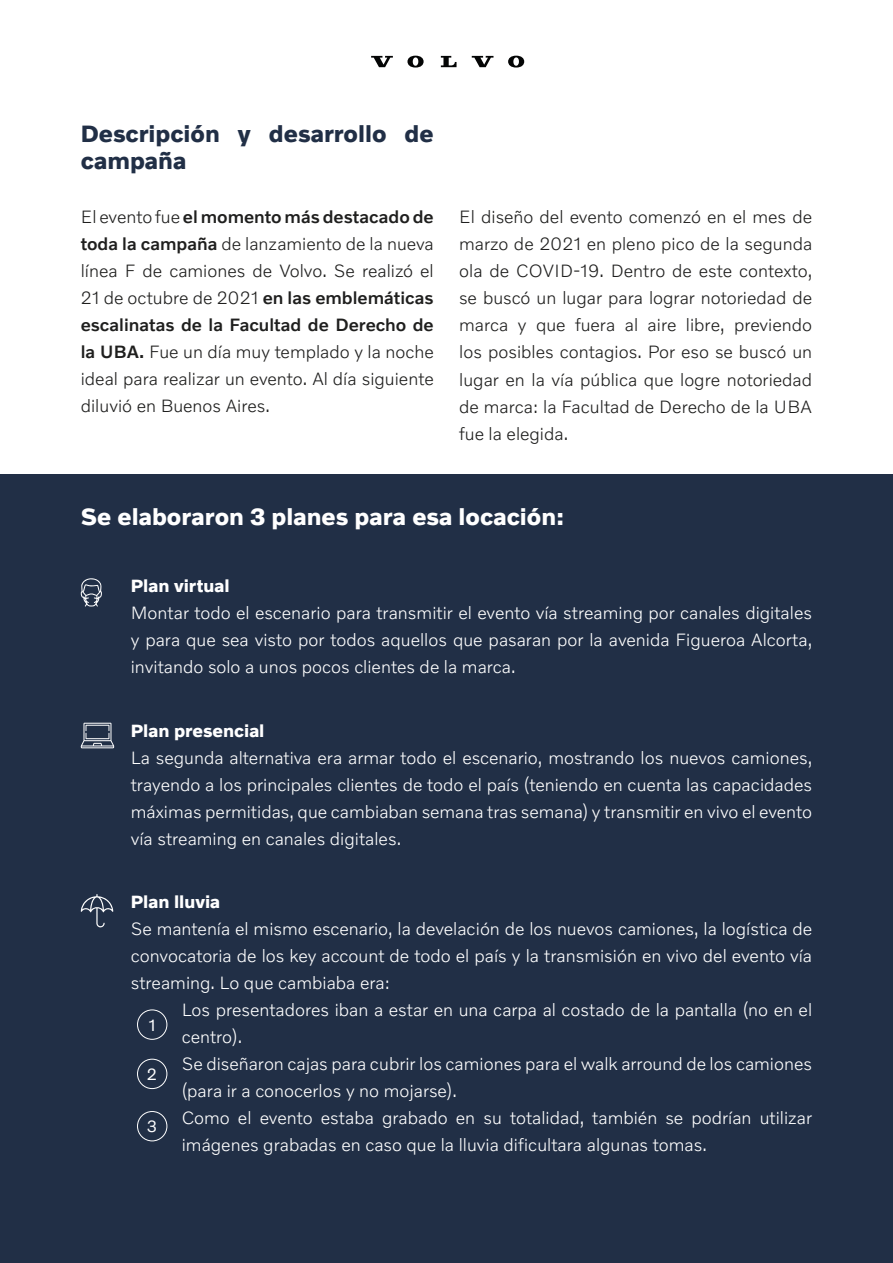
<style>
.page{position:relative;width:893px;height:1263px;background:#fff}
.page>*{position:absolute;margin:0;border:0;box-sizing:border-box;transform-origin:0 0}
.t1{font:700 24px "Volvo Novum";color:#fff}
.t2{font:700 24px/27px "Volvo Novum";color:#212f46}
.t3{font:300 18px/27px "Volvo Novum";color:#fff;text-align:justify}
.t4{font:300 18px/27px "Volvo Novum";color:#1f1f1e;text-align:justify}
.t5{font:700 18px "Volvo Novum";color:#fff}
.t6{font:16.5px "Volvo Novum";color:#fff}
.s1{font-weight:500}
</style>
<div class="page">
<svg style="left:371px;top:56px;width:22px;height:11px"></svg>
<svg style="left:441px;top:56px;width:16px;height:11px"></svg>
<svg style="left:407px;top:56px;width:17px;height:12px"></svg>
<svg style="left:472px;top:56px;width:21px;height:11px"></svg>
<svg style="left:508px;top:56px;width:16px;height:12px"></svg>
<div style="left:0;top:474px;width:893px;height:789px;background:#212f46"></div>
<div style="left:137px;top:1009px;width:30px;height:31px;border:1px solid #fff;border-radius:50%"></div>
<div style="left:137px;top:1059px;width:30px;height:30px;border:1px solid #fff;border-radius:50%"></div>
<div style="left:137px;top:1111px;width:30px;height:30px;border:1px solid #fff;border-radius:50%"></div>
<svg style="left:81px;top:578px;width:21px;height:29px"></svg>
<svg style="left:81px;top:723px;width:33px;height:25px"></svg>
<svg style="left:81px;top:894px;width:32px;height:34px"></svg>
<p class="t2" style="left:81px;top:119px;width:354px">Descripción y desarrollo de campaña</p>
<p class="t4" style="left:81px;top:203px;width:354px">El evento fue <span class="s1">el momento más destacado de toda la campaña</span> de lanzamiento de la nueva línea F de camiones de Volvo. Se realizó el 21 de octubre de 2021 <span class="s1">en las emblemáticas escalinatas de la Facultad de Derecho de la UBA.</span> Fue un día muy templado y la noche ideal para realizar un evento. Al día siguiente diluvió en Buenos Aires.</p>
<p class="t4" style="left:459px;top:203px;width:354px">El diseño del evento comenzó en el mes de marzo de 2021 en pleno pico de la segunda ola de COVID-19. Dentro de este contexto, se buscó un lugar para lograr notoriedad de marca y que fuera al aire libre, previendo los posibles contagios. Por eso se buscó un lugar en la vía pública que logre notoriedad de marca: la Facultad de Derecho de la UBA fue la elegida.</p>
<p class="t1" style="left:81px;top:501px;width:485px">Se elaboraron 3 planes para esa locación:</p>
<p class="t5" style="left:131px;top:575px;width:100px">Plan virtual</p>
<p class="t3" style="left:131px;top:599px;width:683px">Montar todo el escenario para transmitir el evento vía streaming por canales digitales y para que sea visto por todos aquellos que pasaran por la avenida Figueroa Alcorta, invitando solo a unos pocos clientes de la marca.</p>
<p class="t5" style="left:131px;top:719px;width:135px">Plan presencial</p>
<p class="t3" style="left:131px;top:743px;width:683px">La segunda alternativa era armar todo el escenario, mostrando los nuevos camiones, trayendo a los principales clientes de todo el país (teniendo en cuenta las capacidades máximas permitidas, que cambiaban semana tras semana) y transmitir en vivo el evento vía streaming en canales digitales.</p>
<p class="t5" style="left:131px;top:890px;width:91px">Plan lluvia</p>
<p class="t3" style="left:131px;top:915px;width:683px">Se mantenía el mismo escenario, la develación de los nuevos camiones, la logística de convocatoria de los key account de todo el país y la transmisión en vivo del evento vía streaming. Lo que cambiaba era:</p>
<p class="t3" style="left:182px;top:996px;width:632px">Los presentadores iban a estar en una carpa al costado de la pantalla (no en el centro).</p>
<p class="t3" style="left:182px;top:1050px;width:632px">Se diseñaron cajas para cubrir los camiones para el walk arround de los camiones (para ir a conocerlos y no mojarse).</p>
<p class="t3" style="left:182px;top:1104px;width:632px">Como el evento estaba grabado en su totalidad, también se podrían utilizar imágenes grabadas en caso que la lluvia dificultara algunas tomas.</p>
<p class="t6" style="left:148px;top:1014px;width:9px">1</p>
<p class="t6" style="left:147px;top:1064px;width:12px">2</p>
<p class="t6" style="left:147px;top:1116px;width:12px">3</p>
</div>
